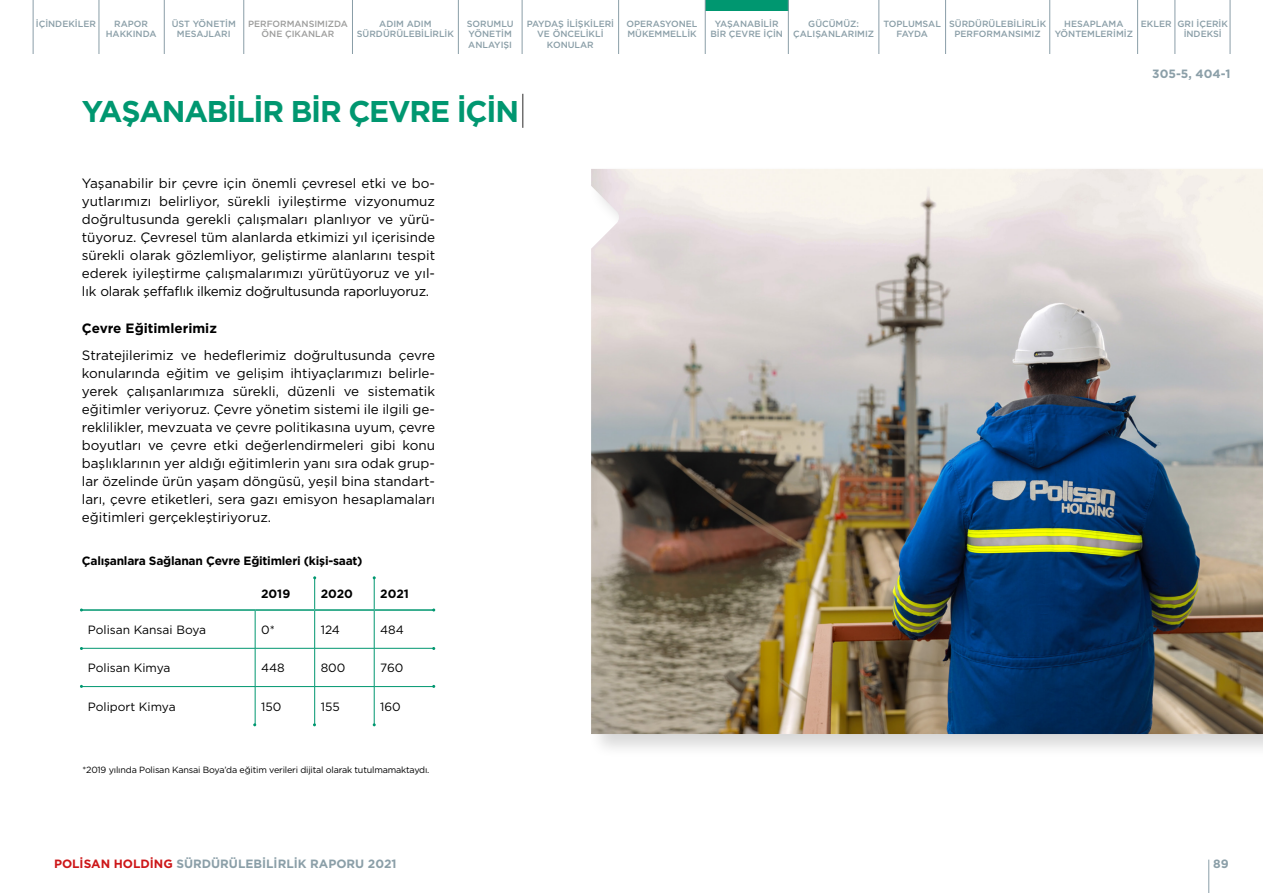
<style>
.page{position:relative;width:1263px;height:893px;background:#fff}
.page>*{position:absolute;margin:0;border:0;box-sizing:border-box;transform-origin:0 0}
.t1{font:700 30px "Gotham";letter-spacing:-.04em;color:#009770}
.t2{font:13.5px/18px "Gotham";letter-spacing:-.02em;color:#000;text-align:justify}
.t3{font:700 13.5px "Gotham";color:#000}
.t4{font:12px "Gotham";color:#000}
.t5{font:700 12px "Gotham";letter-spacing:-.02em;color:#000}
.t6{font:700 12px "Gotham";color:#8b9fa8}
.t7{font:500 9px/10.5px "Gotham";color:#8b9fa8;text-align:center}
.t8{font:9px "Gotham";letter-spacing:-.02em;color:#000}
.t9{font:500 9px/10.5px "Gotham";color:#9d9d9c;text-align:center}
.s1{color:#cd1719}
</style>
<div class="page">
<hr style="left:314px;top:578px;width:1px;height:31px;background:#009770">
<hr style="left:374px;top:578px;width:1px;height:31px;background:#009770">
<hr style="left:255px;top:611px;width:1px;height:37px;background:#009770">
<hr style="left:314px;top:611px;width:1px;height:37px;background:#009770">
<hr style="left:374px;top:611px;width:1px;height:37px;background:#009770">
<hr style="left:82px;top:648px;width:173px;height:1px;background:#009770">
<hr style="left:255px;top:648px;width:60px;height:1px;background:#009770">
<hr style="left:255px;top:648px;width:1px;height:38px;background:#009770">
<hr style="left:315px;top:648px;width:59px;height:1px;background:#009770">
<hr style="left:314px;top:648px;width:1px;height:38px;background:#009770">
<hr style="left:374px;top:648px;width:60px;height:1px;background:#009770">
<hr style="left:374px;top:648px;width:1px;height:38px;background:#009770">
<hr style="left:82px;top:686px;width:173px;height:1px;background:#009770">
<hr style="left:255px;top:686px;width:60px;height:1px;background:#009770">
<hr style="left:255px;top:687px;width:1px;height:38px;background:#009770">
<hr style="left:315px;top:686px;width:59px;height:1px;background:#009770">
<hr style="left:314px;top:687px;width:1px;height:38px;background:#009770">
<hr style="left:374px;top:686px;width:60px;height:1px;background:#009770">
<hr style="left:374px;top:687px;width:1px;height:38px;background:#009770">
<hr style="left:82px;top:609px;width:173px;height:2px;background:#009770">
<hr style="left:255px;top:609px;width:60px;height:2px;background:#009770">
<hr style="left:315px;top:609px;width:59px;height:2px;background:#009770">
<hr style="left:374px;top:609px;width:60px;height:2px;background:#009770">
<div style="left:588px;top:165px;width:675px;height:594px;background:#000;opacity:.16"></div>
<img style="left:591px;top:169px;width:672px;height:565px">
<hr style="left:1208px;top:860px;width:1px;height:33px;background:#8a9ea8">
<hr style="left:522px;top:94px;width:1px;height:34px;background:#706f6f">
<div style="left:705px;top:0;width:83px;height:11px;background:#009770"></div>
<hr style="left:33px;top:0;width:1px;height:54px;background:#8a9ea8">
<hr style="left:99px;top:0;width:1px;height:54px;background:#8a9ea8">
<hr style="left:164px;top:0;width:1px;height:54px;background:#8a9ea8">
<hr style="left:243px;top:0;width:1px;height:54px;background:#8a9ea8">
<hr style="left:352px;top:0;width:1px;height:54px;background:#8a9ea8">
<hr style="left:458px;top:0;width:1px;height:54px;background:#8a9ea8">
<hr style="left:522px;top:0;width:1px;height:54px;background:#8a9ea8">
<hr style="left:618px;top:0;width:1px;height:54px;background:#8a9ea8">
<hr style="left:705px;top:0;width:1px;height:54px;background:#8a9ea8">
<hr style="left:788px;top:0;width:1px;height:54px;background:#8a9ea8">
<hr style="left:878px;top:0;width:1px;height:54px;background:#8a9ea8">
<hr style="left:945px;top:0;width:1px;height:54px;background:#8a9ea8">
<hr style="left:1049px;top:0;width:1px;height:54px;background:#8a9ea8">
<hr style="left:1137px;top:0;width:1px;height:54px;background:#8a9ea8">
<hr style="left:1174px;top:0;width:1px;height:54px;background:#8a9ea8">
<hr style="left:1230px;top:0;width:1px;height:54px;background:#8a9ea8">
<p class="t7" style="left:172px;top:18px;width:66px">ÜST YÖNETİM<br>MESAJLARI</p>
<p class="t7" style="left:36px;top:18px;width:62px">İÇİNDEKİLER</p>
<p class="t7" style="left:106px;top:18px;width:52px">RAPOR<br>HAKKINDA</p>
<p class="t7" style="left:467px;top:18px;width:48px;text-align:left">SORUMLU<br>YÖNETİM<br>ANLAYIŞI</p>
<p class="t7" style="left:527px;top:18px;width:89px">PAYDAŞ İLİŞKİLERİ<br>VE ÖNCELİKLİ<br>KONULAR</p>
<p class="t7" style="left:627px;top:18px;width:72px;text-align:left">OPERASYONEL<br>MÜKEMMELLİK</p>
<p class="t7" style="left:710px;top:18px;width:74px">YAŞANABİLİR<br>BİR ÇEVRE İÇİN</p>
<p class="t7" style="left:883px;top:18px;width:59px">TOPLUMSAL<br>FAYDA</p>
<p class="t7" style="left:949px;top:18px;width:99px">SÜRDÜRÜLEBİLİRLİK<br>PERFORMANSIMIZ</p>
<p class="t7" style="left:1055px;top:18px;width:80px">HESAPLAMA<br>YÖNTEMLERİMİZ</p>
<p class="t7" style="left:1184px;top:18px;width:46px;text-align:left;text-indent:-43px">EKLER GRI İÇERİK<br>İNDEKSİ</p>
<p class="t7" style="left:793px;top:18px;width:83px">GÜCÜMÜZ:<br>ÇALIŞANLARIMIZ</p>
<p class="t9" style="left:248px;top:18px;width:101px">PERFORMANSIMIZDA<br>ÖNE ÇIKANLAR</p>
<p class="t7" style="left:357px;top:18px;width:99px">ADIM ADIM<br>SÜRDÜRÜLEBİLİRLİK</p>
<h1 class="t1" style="left:82px;top:94px;width:439px">YAŞANABİLİR BİR ÇEVRE İÇİN</h1>
<p class="t2" style="left:82px;top:174px;width:355px">Yaşanabilir bir çevre için önemli çevresel etki ve bo&shy;yutlarımızı belirliyor, sürekli iyileştirme vizyonumuz doğrultusunda gerekli çalışmaları planlıyor ve yürü&shy;tüyoruz. Çevresel tüm alanlarda etkimizi yıl içerisinde sürekli olarak gözlemliyor, geliştirme alanlarını tespit ederek iyileştirme çalışmalarımızı yürütüyoruz ve yıl&shy;lık olarak şeffaflık ilkemiz doğrultusunda raporluyoruz.</p>
<p class="t3" style="left:82px;top:320px;width:137px">Çevre Eğitimlerimiz</p>
<p class="t2" style="left:82px;top:346px;width:355px">Stratejilerimiz ve hedeflerimiz doğrultusunda çevre konularında eğitim ve gelişim ihtiyaçlarımızı belirle&shy;yerek çalışanlarımıza sürekli, düzenli ve sistematik eğitimler veriyoruz. Çevre yönetim sistemi ile ilgili ge&shy;reklilikler, mevzuata ve çevre politikasına uyum, çevre boyutları ve çevre etki değerlendirmeleri gibi konu başlıklarının yer aldığı eğitimlerin yanı sıra odak grup&shy;lar özelinde ürün yaşam döngüsü, yeşil bina standart&shy;ları, çevre etiketleri, sera gazı emisyon hesaplamaları eğitimleri gerçekleştiriyoruz.</p>
<p class="t5" style="left:82px;top:554px;width:282px">Çalışanlara Sağlanan Çevre Eğitimleri (kişi-saat)</p>
<p class="t5" style="left:261px;top:587px;width:31px">2019</p>
<p class="t5" style="left:321px;top:587px;width:34px">2020</p>
<p class="t5" style="left:380px;top:587px;width:30px">2021</p>
<p class="t4" style="left:88px;top:622px;width:120px">Polisan Kansai Boya</p>
<p class="t4" style="left:261px;top:622px;width:15px">0*</p>
<p class="t4" style="left:321px;top:622px;width:21px">124</p>
<p class="t4" style="left:380px;top:622px;width:25px">484</p>
<p class="t4" style="left:88px;top:660px;width:84px">Polisan Kimya</p>
<p class="t4" style="left:261px;top:660px;width:25px">448</p>
<p class="t4" style="left:321px;top:660px;width:26px">800</p>
<p class="t4" style="left:380px;top:660px;width:25px">760</p>
<p class="t4" style="left:88px;top:699px;width:89px">Poliport Kimya</p>
<p class="t4" style="left:261px;top:699px;width:22px">150</p>
<p class="t4" style="left:321px;top:699px;width:20px">155</p>
<p class="t4" style="left:380px;top:699px;width:22px">160</p>
<p class="t8" style="left:82px;top:764px;width:348px">*2019 yılında Polisan Kansai Boya’da eğitim verileri dijital olarak tutulmamaktaydı.</p>
<p class="t6" style="left:1152px;top:67px;width:80px">305-5, 404-1</p>
<p class="t6" style="left:54px;top:856px;width:344px"><span class="s1">POLİSAN HOLDİNG</span> SÜRDÜRÜLEBİLİRLİK RAPORU 2021</p>
<p class="t6" style="left:1213px;top:857px;width:17px">89</p>
</div>
